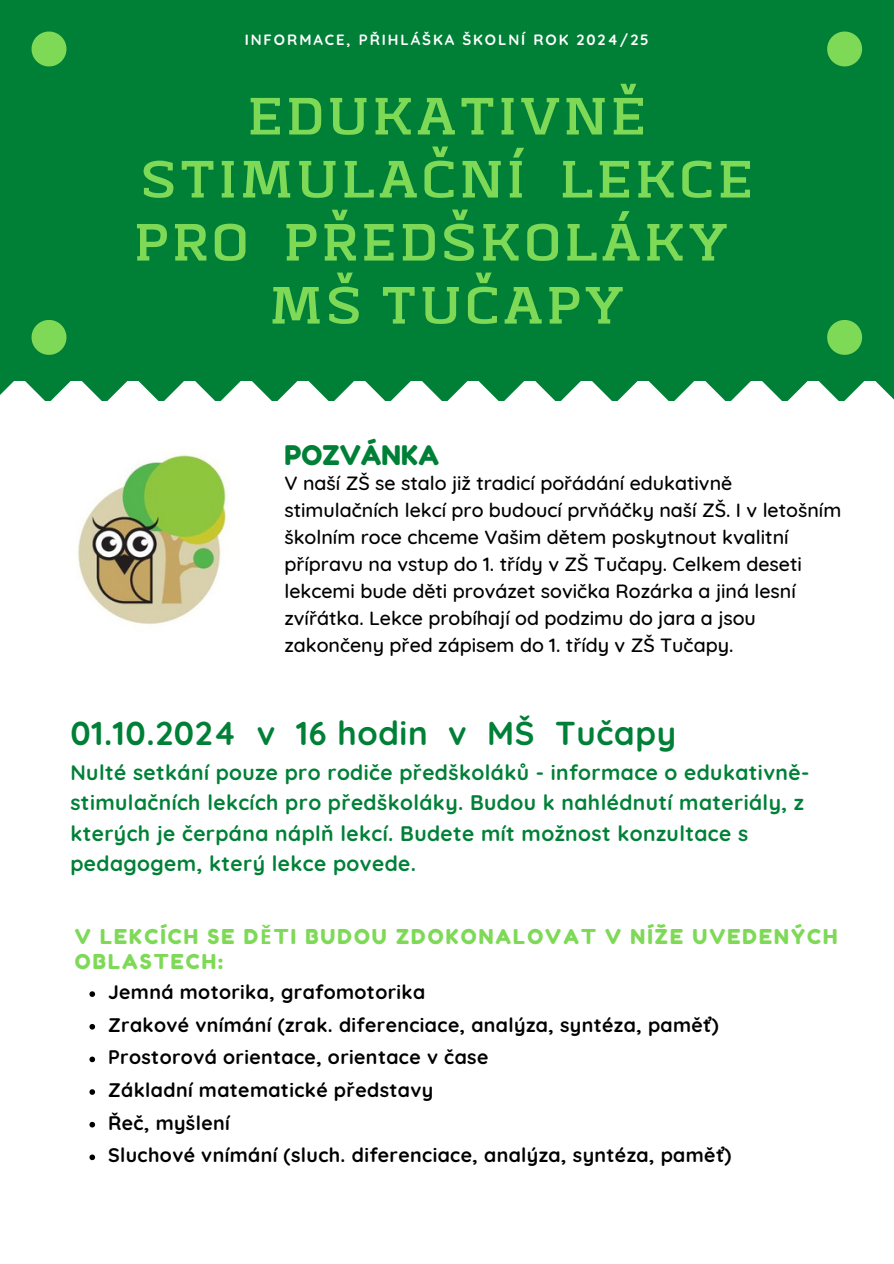
<style>
.page{position:relative;width:894px;height:1264px;background:#fff}
.page>*{position:absolute;margin:0;border:0;box-sizing:border-box;transform-origin:0 0}
.t1{font:66.45px/63px "Abula";letter-spacing:.03em;color:#7ed957;text-align:center}
.t2{font:700 33px "Quicksand";letter-spacing:.02em;color:#008037}
.t3{font:27px "Fredoka One";color:#008037}
.t4{font:700 21px/30.3px "Quicksand";letter-spacing:.02em;color:#008037}
.t5{font:20.4px/24.8px "Fredoka One";letter-spacing:.1em;color:#7ed957}
.t6{font:500 19.5px/27px "Quicksand";color:#000}
.t7{font:700 19.5px "Quicksand";letter-spacing:.02em;color:#000}
.t8{font:700 14.85px "Quicksand";letter-spacing:.13em;color:#fff}
.s1{font-family:"Noto Sans";font-weight:700}
</style>
<div class="page">
<div style="left:0;top:0;width:893px;height:380px;background:#008037"></div>
<svg style="left:32px;top:32px;width:34px;height:34px"></svg>
<svg style="left:32px;top:320px;width:34px;height:35px"></svg>
<svg style="left:827px;top:320px;width:34px;height:35px"></svg>
<svg style="left:827px;top:32px;width:34px;height:34px"></svg>
<svg style="left:0;top:380px;width:893px;height:21px"></svg>
<img style="left:78px;top:455px;width:148px;height:170px">
<svg style="left:89px;top:991px;width:6px;height:5px"></svg>
<svg style="left:89px;top:1024px;width:6px;height:5px"></svg>
<svg style="left:89px;top:1056px;width:6px;height:6px"></svg>
<svg style="left:89px;top:1089px;width:6px;height:5px"></svg>
<svg style="left:89px;top:1121px;width:6px;height:6px"></svg>
<svg style="left:89px;top:1154px;width:6px;height:6px"></svg>
<p class="t8" style="left:245px;top:30px;width:405px">INFORMACE, PŘIHLÁŠKA ŠKOLNÍ ROK 2024/25</p>
<p class="t1" style="left:133px;top:86px;width:621px">EDUKATIVNĚ<br>STIMULAČNÍ LEKCE<br>PRO PŘEDŠKOLÁKY<br>MŠ TUČAPY</p>
<p class="t3" style="left:284px;top:438px;width:156px">POZVÁNKA</p>
<p class="t6" style="left:284px;top:469px;width:558px">V naší ZŠ se stalo již tradicí pořádání edukativně stimulačních lekcí pro budoucí prvňáčky naší ZŠ. I v letošním školním roce chceme Vašim dětem poskytnout kvalitní přípravu na vstup do 1. třídy v ZŠ Tučapy. Celkem deseti lekcemi bude děti provázet sovička Rozárka a jiná lesní zvířátka. Lekce probíhají od podzimu do jara a jsou zakončeny před zápisem do 1. třídy v ZŠ Tučapy.</p>
<p class="t2" style="left:70px;top:712px;width:607px">01.10.2024 v 16 hodin v MŠ Tučapy</p>
<p class="t4" style="left:70px;top:756px;width:740px">Nulté setkání pouze pro rodiče předškoláků - informace o edukativně&shy;stimulačních lekcích pro předškoláky. Budou k nahlédnutí materiály, z kterých je čerpána náplň lekcí. Budete mít možnost konzultace s pedagogem, který lekce povede.</p>
<h3 class="t5" style="left:75px;top:924px;width:763px">V LEKCÍCH SE D<span class="s1">Ě</span>TI BUDOU ZDOKONALOVAT V NÍŽE UVEDENÝCH<br>OBLASTECH:</h3>
<h1 class="t7" style="left:108px;top:979px;width:318px">Jemná motorika, grafomotorika</h1>
<p class="t7" style="left:108px;top:1012px;width:612px">Zrakové vnímání (zrak. diferenciace, analýza, syntéza, paměť)</p>
<p class="t7" style="left:108px;top:1044px;width:382px">Prostorová orientace, orientace v čase</p>
<h2 class="t7" style="left:108px;top:1077px;width:326px">Základní matematické představy</h2>
<h4 class="t7" style="left:108px;top:1110px;width:123px">Řeč, myšlení</h4>
<h4 class="t7" style="left:108px;top:1142px;width:624px">Sluchové vnímání (sluch. diferenciace, analýza, syntéza, paměť)</h4>
</div>
